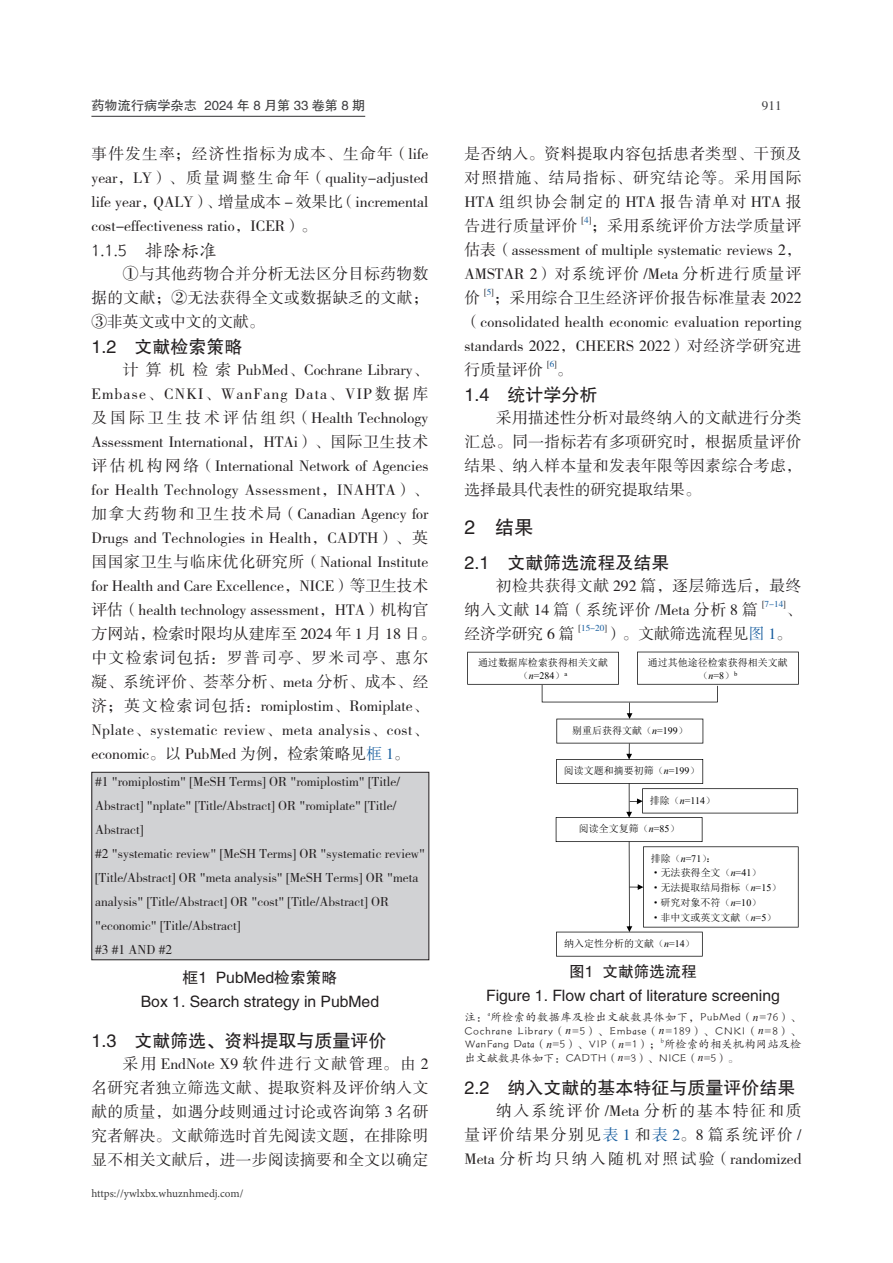
<style>
.page{position:relative;width:893px;height:1263px;background:#fff}
.page>*{position:absolute;margin:0;border:0;box-sizing:border-box;transform-origin:0 0}
._12_正文一级标题{font:19.5px "FZHTK GBK1 0";color:#231f20}
._13_正文二级标题{font:18px "FZHTK GBK1 0";color:#231f20}
._13_1_三级标题{font:18px "FZKTK GBK1 0";color:#231f20}
._11_正文{font:15.75px/24px "FZSSK GBK1 0";letter-spacing:.01em;color:#231f20;text-align:justify}
._15_图表名{font:15.75px "FZHTK GBK1 0";color:#231f20}
._11_正文-2{font:15.75px/24px "FZSSK GBK1 0";letter-spacing:.03em;color:#231f20}
._15_1_图表内容{font:13.5px/24px "FZSSK GBK1 0";color:#231f20}
.t1{font:13.2px "FZHTK GBK1 0";color:#3e3e3f}
.t2{font:13.2px "FZSSK GBK1 0";color:#3e3e3f}
._14_图表注释{font:11.25px/13.5px "FZKTK GBK1 0";letter-spacing:.035em;color:#231f20}
.t3{font:11.25px "Minion Pro";color:#3e3e3f}
._14_图表注释-2{font:11.25px "FZKTK GBK1 0";color:#231f20}
.t4{font:9.9px/14.9px "Sim Sun";color:#000;text-align:center}
._11_正文-3{font:9.15px "FZSSK GBK1 0";color:#175d9e}
._11_正文-4{font:9.15px "FZSSK GBK1 0";color:#231f20}
._14_图表注释-3{font:6.6px "FZKTK GBK1 0";color:#231f20}
.s1{color:#175d9e}
.s2{color:#231f20}
.s3{font-family:"Times New Roman";font-style:italic}
.s4{font-family:"Times New Roman"}
</style>
<div class="page">
<hr style="left:91px;top:116px;width:274px;height:1px;background:#3e3e3f">
<div style="left:92px;top:772px;width:337px;height:188px;background:#d1d2d4"></div>
<div style="left:91px;top:772px;width:338px;height:188px;border:1px solid #231f20"></div>
<svg style="left:467px;top:652px;width:332px;height:304px"></svg>
<p class="t1" style="left:91px;top:98px;width:275px">药物流行病学杂志 2024 年 8 月第 33 卷第 8 期</p>
<p class="t2" style="left:762px;top:98px;width:21px">911</p>
<p class="_11_正文" style="left:91px;top:142px;width:339px">事件发生率；经济性指标为成本、生命年（life year，LY）、质量调整生命年（quality-adjusted life year，QALY）、增量成本 - 效果比（incremental cost-effectiveness ratio，ICER）。</p>
<p class="_13_1_三级标题" style="left:91px;top:241px;width:127px">1.1.5 排除标准</p>
<p class="_11_正文" style="left:91px;top:262px;width:338px;text-indent:32px">①与其他药物合并分析无法区分目标药物数据的文献；②无法获得全文或数据缺乏的文献；③非英文或中文的文献。</p>
<p class="_13_正文二级标题" style="left:91px;top:337px;width:152px">1.2 文献检索策略</p>
<p class="_11_正文" style="left:91px;top:358px;width:347px;text-align:left;text-indent:32px">计算机检索 PubMed、Cochrane Library、Embase、CNKI、WanFang Data、VIP 数据库及国际卫生技术评估组织（Health Technology Assessment International，HTAi）、国际卫生技术评估机构网络（International Network of Agencies for Health Technology Assessment，INAHTA）、加拿大药物和卫生技术局（Canadian Agency for Drugs and Technologies in Health，CADTH）、英国国家卫生与临床优化研究所（National Institute for Health and Care Excellence，NICE）等卫生技术评估（health technology assessment，HTA）机构官方网站，检索时限均从建库至 2024 年 1 月 18 日。中文检索词包括：罗普司亭、罗米司亭、惠尔凝、系统评价、荟萃分析、meta 分析、成本、经济；英文检索词包括：romiplostim、Romiplate、Nplate、systematic review、meta analysis、cost、economic。以 PubMed 为例，检索策略见<span class="s1">框 1</span>。</p>
<p class="_15_1_图表内容" style="left:95px;top:770px;width:306px">#1 "romiplostim" [MeSH Terms] OR "romiplostim" [Title/<br>Abstract] "nplate" [Title/Abstract] OR "romiplate" [Title/<br>Abstract]</p>
<p class="_15_1_图表内容" style="left:95px;top:842px;width:331px">#2 "systematic review" [MeSH Terms] OR "systematic review" [Title/Abstract] OR "meta analysis" [MeSH Terms] OR "meta analysis" [Title/Abstract] OR "cost" [Title/Abstract] OR "economic" [Title/Abstract]</p>
<p class="_15_1_图表内容" style="left:95px;top:938px;width:79px">#3 #1 AND #2</p>
<p class="_15_图表名" style="left:183px;top:969px;width:156px">框1 PubMed检索策略</p>
<p class="_15_图表名" style="left:141px;top:993px;width:240px">Box 1. Search strategy in PubMed</p>
<p class="_13_正文二级标题" style="left:91px;top:1031px;width:296px">1.3 文献筛选、资料提取与质量评价</p>
<p class="_11_正文" style="left:91px;top:1052px;width:339px;text-indent:32px">采用 EndNote X9 软件进行文献管理。由 2名研究者独立筛选文献、提取资料及评价纳入文献的质量，如遇分歧则通过讨论或咨询第 3 名研究者解决。文献筛选时首先阅读文题，在排除明显不相关文献后，进一步阅读摘要和全文以确定</p>
<p class="t3" style="left:91px;top:1185px;width:154px">https://ywlxbx.whuznhmedj.com/</p>
<p class="_11_正文" style="left:464px;top:142px;width:339px">是否纳入。资料提取内容包括患者类型、干预及对照措施、结局指标、研究结论等。采用国际HTA 组织协会制定的 HTA 报告清单对 HTA 报告进行质量评价</p>
<p class="_11_正文-4" style="left:582px;top:215px;width:11px">[<span class="s1">4</span>]</p>
<p class="_11_正文" style="left:464px;top:214px;width:339px;text-indent:127px">；采用系统评价方法学质量评估表（assessment of multiple systematic reviews 2，AMSTAR 2）对系统评价 /Meta 分析进行质量评价</p>
<p class="_11_正文-4" style="left:484px;top:287px;width:11px">[<span class="s1">5</span>]</p>
<p class="_11_正文" style="left:464px;top:286px;width:339px;text-indent:29px">；采用综合卫生经济评价报告标准量表 2022（consolidated health economic evaluation reporting standards 2022，CHEERS 2022）对经济学研究进行质量评价</p>
<p class="_11_正文-4" style="left:547px;top:359px;width:11px">[<span class="s1">6</span>]</p>
<p class="_11_正文" style="left:557px;top:358px;width:17px">。</p>
<p class="_13_正文二级标题" style="left:464px;top:385px;width:134px">1.4 统计学分析</p>
<p class="_11_正文" style="left:464px;top:406px;width:338px;text-indent:32px">采用描述性分析对最终纳入的文献进行分类汇总。同一指标若有多项研究时，根据质量评价结果、纳入样本量和发表年限等因素综合考虑，选择最具代表性的研究提取结果。</p>
<p class="_12_正文一级标题" style="left:464px;top:517px;width:71px">2 结果</p>
<p class="_13_正文二级标题" style="left:464px;top:553px;width:206px">2.1 文献筛选流程及结果</p>
<p class="_11_正文-2" style="left:464px;top:574px;width:338px;text-indent:32px">初检共获得文献 292 篇，逐层筛选后，最终纳入文献 14 篇（系统评价 /Meta 分析 8 篇</p>
<p class="_11_正文-3" style="left:762px;top:599px;width:25px"><span class="s2">[</span>7-14<span class="s2">]</span></p>
<p class="_11_正文" style="left:786px;top:598px;width:17px">、</p>
<p class="_11_正文" style="left:464px;top:622px;width:112px">经济学研究 6 篇</p>
<p class="_11_正文-3" style="left:579px;top:623px;width:30px"><span class="s2">[</span>15-20<span class="s2">]</span></p>
<p class="_11_正文" style="left:607px;top:622px;width:187px">）。文献筛选流程见<span class="s1">图 1</span>。</p>
<p class="t4" style="left:478px;top:656px;width:131px;line-height:12.9px">通过数据库检索获得相关文献（<span class="s3">n</span><span class="s4">=284</span>）<sup>a</sup></p>
<p class="t4" style="left:648px;top:656px;width:141px;line-height:12.9px">通过其他途径检索获得相关文献（<span class="s3">n</span><span class="s4">=8</span>）<sup>b</sup></p>
<p class="t4" style="left:572px;top:723px;width:117px">剔重后获得文献（<span class="s3">n</span><span class="s4">=199</span>）</p>
<p class="t4" style="left:564px;top:763px;width:137px">阅读文题和摘要初筛（<span class="s3">n</span><span class="s4">=199</span>）</p>
<p class="t4" style="left:650px;top:792px;width:67px">排除（<span class="s3">n</span><span class="s4">=114</span>）</p>
<p class="t4" style="left:579px;top:821px;width:102px">阅读全文复筛（<span class="s3">n</span><span class="s4">=85</span>）</p>
<p class="t4" style="left:651px;top:851px;width:132px;text-align:left">排除（<span class="s3">n</span><span class="s4">=71</span>）：<br>·无法获得全文（<span class="s3">n</span><span class="s4">=41</span>）<br>·无法提取结局指标（<span class="s3">n</span><span class="s4">=15</span>）·研究对象不符（<span class="s3">n</span><span class="s4">=10</span>）<br>·非中文或英文文献（<span class="s3">n</span><span class="s4">=5</span>）</p>
<p class="t4" style="left:564px;top:936px;width:132px">纳入定性分析的文献（<span class="s3">n</span><span class="s4">=14</span>）</p>
<p class="_15_图表名" style="left:569px;top:963px;width:129px">图1 文献筛选流程</p>
<p class="_15_图表名" style="left:486px;top:987px;width:295px">Figure 1. Flow chart of literature screening</p>
<p class="_14_图表注释" style="left:464px;top:1011px;width:339px">注：所检索的数据库及检出文献数具体如下，PubMed（<span class="s3">n</span>=76）、</p>
<p class="_14_图表注释-3" style="left:488px;top:1010px;width:4px">a</p>
<p class="_14_图表注释" style="left:464px;top:1024px;width:339px">Cochrane Library（<span class="s3">n</span>=5）、Embase（<span class="s3">n</span>=189）、CNKI（<span class="s3">n</span>=8）、<br>WanFang Data（<span class="s3">n</span>=5）、VIP（<span class="s3">n</span>=1）；所检索的相关机构网站及检</p>
<p class="_14_图表注释-3" style="left:661px;top:1037px;width:5px">b</p>
<p class="_14_图表注释-2" style="left:464px;top:1052px;width:276px">出文献数具体如下：CADTH（<span class="s3">n</span>=3）、NICE（<span class="s3">n</span>=5）。</p>
<p class="_13_正文二级标题" style="left:464px;top:1078px;width:332px">2.2 纳入文献的基本特征与质量评价结果</p>
<p class="_11_正文" style="left:464px;top:1099px;width:339px;text-indent:32px">纳入系统评价 /Meta 分析的基本特征和质量评价结果分别见<span class="s1">表 1</span> 和<span class="s1">表 2</span>。8 篇系统评价 / Meta 分析均只纳入随机对照试验（randomized</p>
</div>
